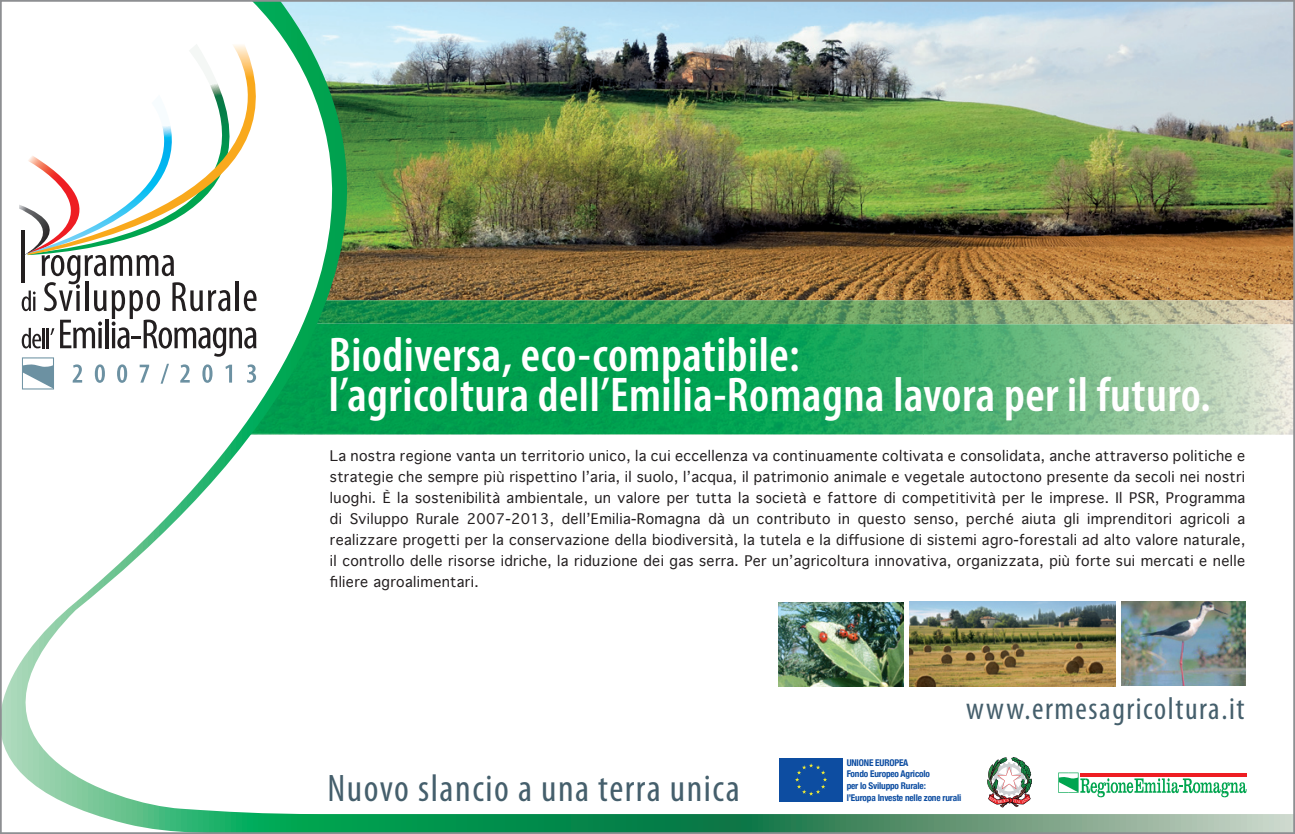
<style>
.page{position:relative;width:1295px;height:834px;background:#fff}
.page>*{position:absolute;margin:0;border:0;box-sizing:border-box;transform-origin:0 0}
.t1{font:600 condensed 49px/40.2px "Myriad Pro";letter-spacing:.01em;color:#fff}
.t2{font:condensed 38.5px "Myriad Pro";letter-spacing:.04em;color:#455f6c}
.t3{font:condensed 31.5px "Myriad Pro";letter-spacing:.05em;color:#455f6c}
.t4{font:14px/21px "Geneva";letter-spacing:.025em;color:#231f20;text-align:justify}
.t5{font:700 condensed 9.28px/11.7px "Helvetica Neue";letter-spacing:-.02em;color:#0d4da1}
</style>
<div class="page">
<img style="left:0;top:0;width:1295px;height:833px">
<h1 class="t1" style="left:329px;top:334px;width:883px">Biodiversa, eco-compatibile:<br>l’agricoltura dell’Emilia-Romagna lavora per il futuro.</h1>
<p class="t4" style="left:330px;top:445px;width:917px">La nostra regione vanta un territorio unico, la cui eccellenza va continuamente coltivata e consolidata, anche attraverso politiche e strategie che sempre più rispettino lʼaria, il suolo, lʼacqua, il patrimonio animale e vegetale autoctono presente da secoli nei nostri luoghi. È la sostenibilità ambientale, un valore per tutta la società e fattore di competitività per le imprese. Il PSR, Programma di Sviluppo Rurale 2007-2013, dellʼEmilia-Romagna dà un contributo in questo senso, perché aiuta gli imprenditori agricoli a realizzare progetti per la conservazione della biodiversità, la tutela e la diffusione di sistemi agro-forestali ad alto valore naturale, il controllo delle risorse idriche, la riduzione dei gas serra. Per unʼagricoltura innovativa, organizzata, più forte sui mercati e nelle filiere agroalimentari.</p>
<h2 class="t2" style="left:327px;top:764px;width:414px">Nuovo slancio a una terra unica</h2>
<p class="t5" style="left:847px;top:756px;width:85px">UNIONE EUROPEA<br>Fondo Europeo Agricolo per lo Sviluppo Rurale:</p>
<h3 class="t3" style="left:966px;top:689px;width:280px">www.ermesagricoltura.it</h3>
<p class="t5" style="left:847px;top:791px;width:116px">l’Europa Investe nelle zone rurali</p>
</div>
